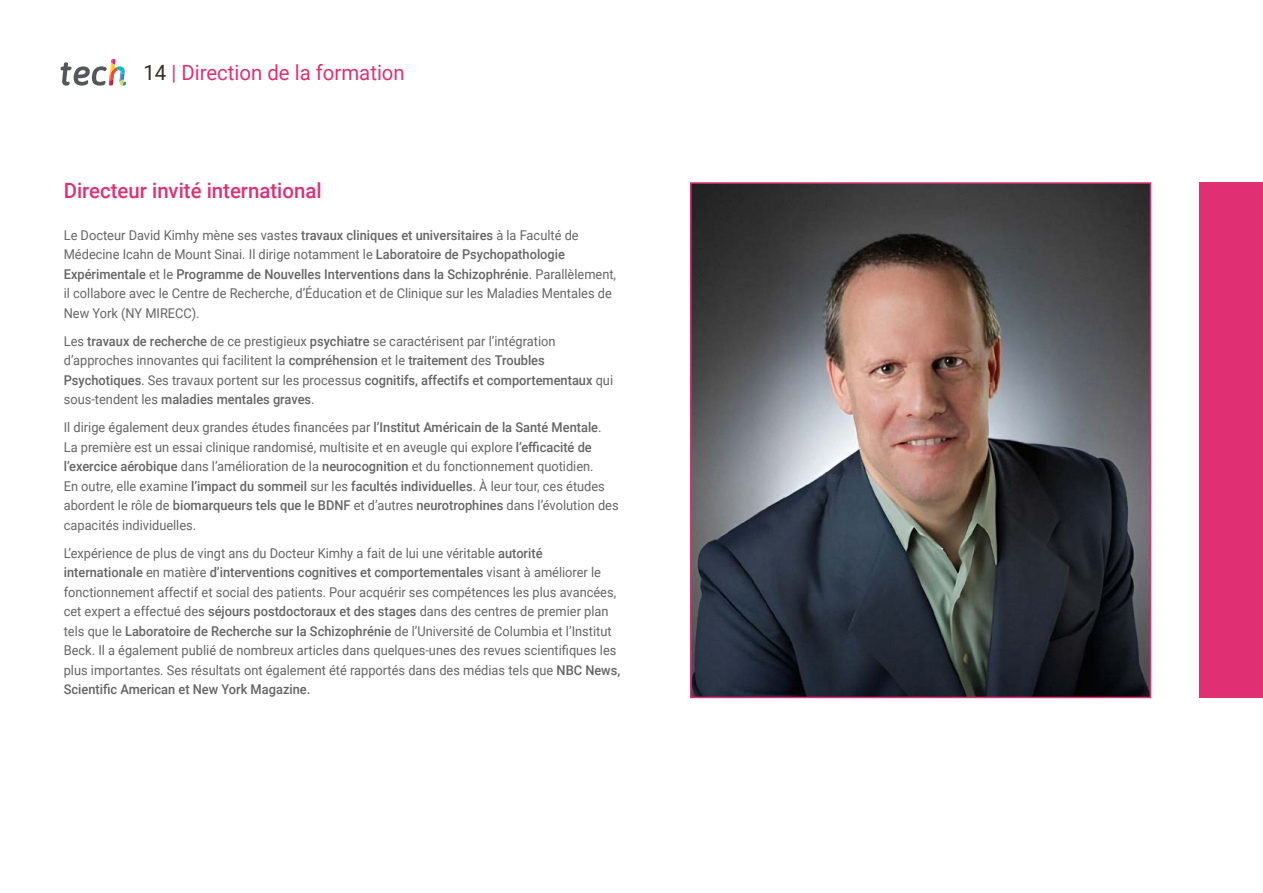
<style>
.page{position:relative;width:1263px;height:893px;background:#fff}
.page>*{position:absolute;margin:0;border:0;box-sizing:border-box;transform-origin:0 0}
.t1{font:500 21px "Roboto";color:#e03073}
.t2{font:21px "Roboto";color:#e03073}
.t3{font:13.5px/19.5px "Roboto";color:#656565;scale:.95 1}
.s1{color:#312e20}
.s2{font-weight:500}
</style>
<div class="page">
<div style="left:1199px;top:182px;width:64px;height:516px;background:#e03073"></div>
<svg style="left:61px;top:59px;width:65px;height:27px"></svg>
<img style="left:693px;top:185px;width:455px;height:510px">
<div style="left:690px;top:182px;width:461px;height:516px;border:2px solid #dc3072"></div>
<h1 class="t2" style="left:144px;top:57px;width:263px"><span class="s1">14</span> | Direction de la formation</h1>
<h1 class="t1" style="left:64px;top:176px;width:259px">Directeur invité international</h1>
<p class="t3" style="left:64px;top:225px;width:583px">Le Docteur David Kimhy mène ses vastes <span class="s2">travaux cliniques et universitaires</span> à la Faculté de Médecine Icahn de Mount Sinai. Il dirige notamment le <span class="s2">Laboratoire de Psychopathologie Expérimentale</span> et le <span class="s2">Programme de Nouvelles Interventions dans la Schizophrénie</span>. Parallèlement, il collabore avec le Centre de Recherche, d’Éducation et de Clinique sur les Maladies Mentales de New York (NY MIRECC).</p>
<p class="t3" style="left:64px;top:331px;width:580px">Les <span class="s2">travaux de recherche</span> de ce prestigieux <span class="s2">psychiatre</span> se caractérisent par l’intégration d’approches innovantes qui facilitent la <span class="s2">compréhension</span> et le <span class="s2">traitement</span> des <span class="s2">Troubles Psychotiques</span>. Ses travaux portent sur les processus <span class="s2">cognitifs, affectifs et comportementaux</span> qui sous-tendent les <span class="s2">maladies mentales graves</span>.</p>
<p class="t3" style="left:64px;top:417px;width:586px">Il dirige également deux grandes études financées par <span class="s2">l’Institut Américain de la Santé Mentale</span>.<br>La première est un essai clinique randomisé, multisite et en aveugle qui explore <span class="s2">l’efficacité de l’exercice aérobique</span> dans l’amélioration de la <span class="s2">neurocognition</span> et du fonctionnement quotidien.<br>En outre, elle examine <span class="s2">l’impact du sommeil</span> sur les <span class="s2">facultés individuelles</span>. À leur tour, ces études abordent le rôle de <span class="s2">biomarqueurs tels que le BDNF</span> et d’autres <span class="s2">neurotrophines</span> dans l’évolution des capacités individuelles.</p>
<p class="t3" style="left:64px;top:542px;width:587px">L’expérience de plus de vingt ans du Docteur Kimhy a fait de lui une véritable <span class="s2">autorité internationale</span> en matière <span class="s2">d’interventions cognitives et comportementales</span> visant à améliorer le fonctionnement affectif et social des patients. Pour acquérir ses compétences les plus avancées, cet expert a effectué des <span class="s2">séjours postdoctoraux et des stages</span> dans des centres de premier plan tels que le <span class="s2">Laboratoire de Recherche sur la Schizophrénie</span> de l’Université de Columbia et l’Institut Beck. Il a également publié de nombreux articles dans quelques-unes des revues scientifiques les plus importantes. Ses résultats ont également été rapportés dans des médias tels que <span class="s2">NBC News, Scientific American et New York Magazine.</span></p>
</div>
